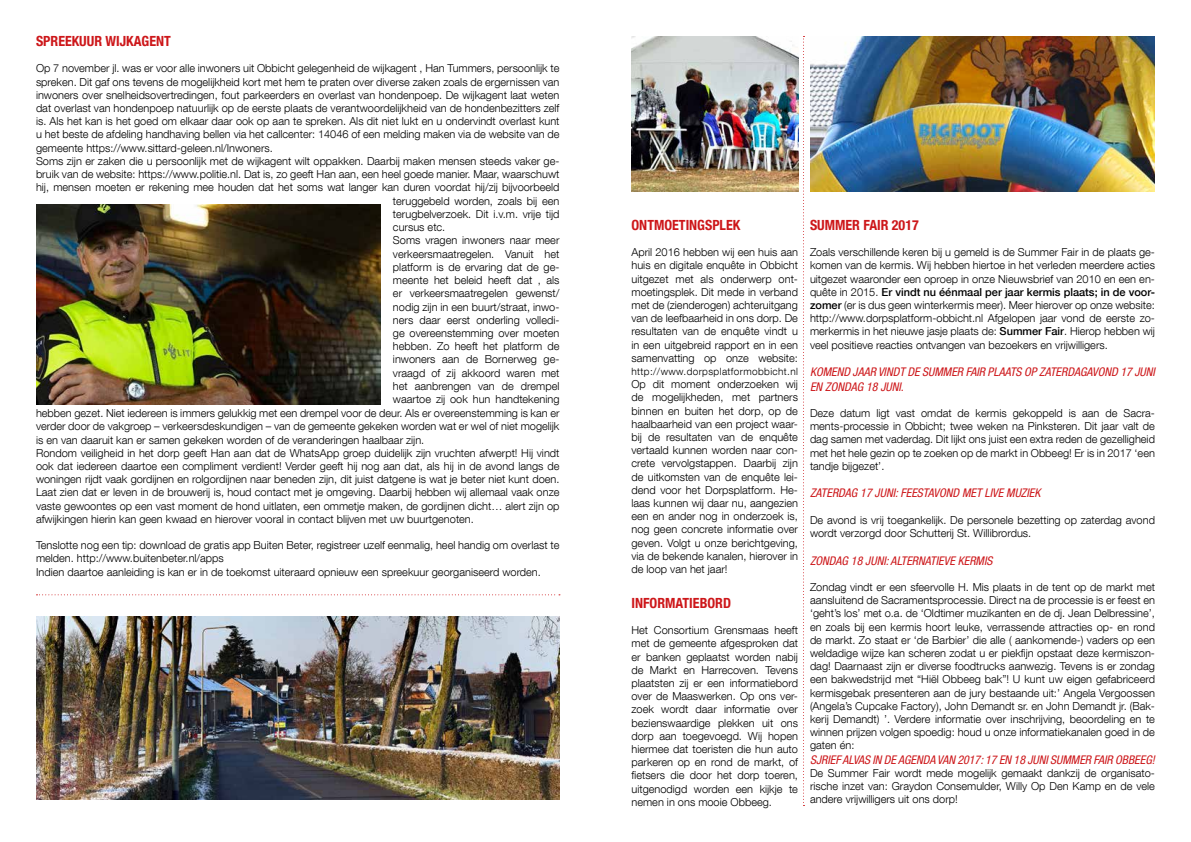
<style>
.page{position:relative;width:1191px;height:842px;background:#fff}
.page>*{position:absolute;margin:0;border:0;box-sizing:border-box;transform-origin:0 0}
.t1{font:700 condensed 14px "Helvetica Neue LT Com";color:#cd171a}
.t2{font:italic condensed 12px/14.4px "Helvetica Neue LT Com";color:#cd171a}
.t3{font:300 11px/13.2px "Helvetica Neue LT Com";color:#000;text-align:justify}
.t4{font:300 10px "Helvetica Neue LT Com";letter-spacing:.04em;color:#000}
.s1{font-weight:500}
</style>
<div class="page">
<img style="left:36px;top:204px;width:345px;height:201px">
<img style="left:36px;top:617px;width:523px;height:182px">
<svg style="left:36px;top:594px;width:524px;height:1px"></svg>
<img style="left:810px;top:36px;width:345px;height:155px">
<img style="left:631px;top:36px;width:167px;height:155px">
<svg style="left:803px;top:36px;width:1px;height:770px"></svg>
<p class="t1" style="left:36px;top:33px;width:136px">SPREEKUUR WIJKAGENT</p>
<p class="t3" style="left:36px;top:62px;width:525px">Op 7 november jl. was er voor alle inwoners uit Obbicht gelegenheid de wijkagent , Han Tummers, persoonlijk te</p>
<p class="t3" style="left:36px;top:75px;width:525px">spreken. Dit gaf ons tevens de mogelijkheid kort met hem te praten over diverse zaken zoals de ergernissen van</p>
<p class="t3" style="left:36px;top:88px;width:525px">inwoners over snelheidsovertredingen, fout parkeerders en overlast van hondenpoep. De wijkagent laat weten</p>
<p class="t3" style="left:36px;top:101px;width:525px">dat overlast van hondenpoep natuurlijk op de eerste plaats de verantwoordelijkheid van de hondenbezitters zelf</p>
<p class="t3" style="left:36px;top:114px;width:525px">is. Als het kan is het goed om elkaar daar ook op aan te spreken. Als dit niet lukt en u ondervindt overlast kunt</p>
<p class="t3" style="left:36px;top:128px;width:525px">u het beste de afdeling handhaving bellen via het callcenter: 14046 of een melding maken via de website van de</p>
<p class="t3" style="left:36px;top:141px;width:238px">gemeente https://www.sittard-geleen.nl/Inwoners.</p>
<p class="t3" style="left:36px;top:154px;width:525px">Soms zijn er zaken die u persoonlijk met de wijkagent wilt oppakken. Daarbij maken mensen steeds vaker ge-</p>
<p class="t3" style="left:36px;top:167px;width:525px">bruik van de website: https://www.politie.nl. Dat is, zo geeft Han aan, een heel goede manier. Maar, waarschuwt</p>
<p class="t3" style="left:36px;top:180px;width:525px">hij, mensen moeten er rekening mee houden dat het soms wat langer kan duren voordat hij/zij bijvoorbeeld</p>
<p class="t3" style="left:393px;top:194px;width:168px">teruggebeld worden, zoals bij een</p>
<p class="t3" style="left:393px;top:207px;width:168px">terugbelverzoek. Dit i.v.m. vrije tijd</p>
<p class="t3" style="left:393px;top:221px;width:54px">cursus etc.</p>
<p class="t3" style="left:393px;top:234px;width:168px">Soms vragen inwoners naar meer</p>
<p class="t3" style="left:393px;top:247px;width:168px">verkeersmaatregelen. Vanuit het</p>
<p class="t3" style="left:393px;top:260px;width:168px">platform is de ervaring dat de ge-</p>
<p class="t3" style="left:393px;top:273px;width:168px">meente het beleid heeft dat , als</p>
<p class="t3" style="left:393px;top:287px;width:168px">er verkeersmaatregelen gewenst/</p>
<p class="t3" style="left:393px;top:300px;width:168px">nodig zijn in een buurt/straat, inwo-</p>
<p class="t3" style="left:393px;top:313px;width:168px">ners daar eerst onderling volledi-</p>
<p class="t3" style="left:393px;top:326px;width:168px">ge overeenstemming over moeten</p>
<p class="t3" style="left:393px;top:339px;width:168px">hebben. Zo heeft het platform de</p>
<p class="t3" style="left:393px;top:353px;width:168px">inwoners aan de Bornerweg ge-</p>
<p class="t3" style="left:393px;top:366px;width:168px">vraagd of zij akkoord waren met</p>
<p class="t3" style="left:393px;top:379px;width:168px">het aanbrengen van de drempel</p>
<p class="t3" style="left:393px;top:392px;width:168px">waartoe zij ook hun handtekening</p>
<p class="t3" style="left:36px;top:406px;width:525px;text-align:left">hebben gezet. Niet iedereen is immers gelukkig met een drempel voor de deur. Als er overeenstemming is kan er verder door de vakgroep – verkeersdeskundigen – van de gemeente gekeken worden wat er wel of niet mogelijk is en van daaruit kan er samen gekeken worden of de veranderingen haalbaar zijn.<br>Rondom veiligheid in het dorp geeft Han aan dat de WhatsApp groep duidelijk zijn vruchten afwerpt! Hij vindt ook dat iedereen daartoe een compliment verdient! Verder geeft hij nog aan dat, als hij in de avond langs de woningen rijdt vaak gordijnen en rolgordijnen naar beneden zijn, dit juist datgene is wat je beter niet kunt doen.<br>Laat zien dat er leven in de brouwerij is, houd contact met je omgeving. Daarbij hebben wij allemaal vaak onze vaste gewoontes op een vast moment de hond uitlaten, een ommetje maken, de gordijnen dicht… alert zijn op afwijkingen hierin kan geen kwaad en hierover vooral in contact blijven met uw buurtgenoten.</p>
<p class="t3" style="left:36px;top:538px;width:525px;text-align:left">Tenslotte nog een tip: download de gratis app Buiten Beter, registreer uzelf eenmalig, heel handig om overlast te melden. http://www.buitenbeter.nl/apps<br>Indien daartoe aanleiding is kan er in de toekomst uiteraard opnieuw een spreekuur georganiseerd worden.</p>
<p class="t1" style="left:631px;top:216px;width:110px">ONTMOETINGSPLEK</p>
<p class="t3" style="left:631px;top:245px;width:168px">April 2016 hebben wij een huis aan huis en digitale enquête in Obbicht uitgezet met als onderwerp ont&shy;moetingsplek. Dit mede in verband met de (zienderogen) achteruitgang van de leefbaarheid in ons dorp. De resultaten van de enquête vindt u in een uitgebreid rapport en in een samenvatting op onze website:</p>
<p class="t4" style="left:631px;top:365px;width:168px">http://www.dorpsplatformobbicht.nl</p>
<p class="t3" style="left:631px;top:377px;width:168px">Op dit moment onderzoeken wij de mogelijkheden, met partners binnen en buiten het dorp, op de haalbaarheid van een project waar&shy;bij de resultaten van de enquête vertaald kunnen worden naar con&shy;crete vervolgstappen. Daarbij zijn de uitkomsten van de enquête lei&shy;dend voor het Dorpsplatform. He&shy;laas kunnen wij daar nu, aangezien een en ander nog in onderzoek is, nog geen concrete informatie over geven. Volgt u onze berichtgeving, via de bekende kanalen, hierover in de loop van het jaar!</p>
<p class="t1" style="left:631px;top:594px;width:101px">INFORMATIEBORD</p>
<p class="t3" style="left:631px;top:623px;width:168px">Het Consortium Grensmaas heeft met de gemeente afgesproken dat er banken geplaatst worden nabij de Markt en Harrecoven. Tevens plaatsten zij er een informatiebord over de Maaswerken. Op ons ver&shy;zoek wordt daar informatie over bezienswaardige plekken uit ons dorp aan toegevoegd. Wij hopen hiermee dat toeristen die hun auto parkeren op en rond de markt, of fietsers die door het dorp toeren, uitgenodigd worden een kijkje te nemen in ons mooie Obbeeg.</p>
<p class="t1" style="left:810px;top:216px;width:110px">SUMMER FAIR 2017</p>
<p class="t3" style="left:810px;top:245px;width:346px">Zoals verschillende keren bij u gemeld is de Summer Fair in de plaats ge&shy;komen van de kermis. Wij hebben hiertoe in het verleden meerdere acties uitgezet waaronder een oproep in onze Nieuwsbrief van 2010 en een en&shy;quête in 2015. <span class="s1">Er vindt nu éénmaal per jaar kermis plaats; in de voor&shy;zomer</span> (er is dus geen winterkermis meer). Meer hierover op onze website: http://www.dorpsplatform-obbicht.nl Afgelopen jaar vond de eerste zo&shy;merkermis in het nieuwe jasje plaats de: <span class="s1">Summer Fair</span>. Hierop hebben wij veel positieve reacties ontvangen van bezoekers en vrijwilligers.</p>
<p class="t2" style="left:810px;top:365px;width:346px">KOMEND JAAR VINDT DE SUMMER FAIR PLAATS OP ZATERDAGAVOND 17 JUNI<br>EN ZONDAG 18 JUNI.</p>
<p class="t3" style="left:810px;top:406px;width:346px">Deze datum ligt vast omdat de kermis gekoppeld is aan de Sacra&shy;ments-processie in Obbicht; twee weken na Pinksteren. Dit jaar valt de dag samen met vaderdag. Dit lijkt ons juist een extra reden de gezelligheid met het hele gezin op te zoeken op de markt in Obbeeg! Er is in 2017 ‘een tandje bijgezet’.</p>
<p class="t2" style="left:810px;top:486px;width:232px">ZATERDAG 17 JUNI: FEESTAVOND MET LIVE MUZIEK</p>
<p class="t3" style="left:810px;top:513px;width:346px">De avond is vrij toegankelijk. De personele bezetting op zaterdag avond wordt verzorgd door Schutterij St. Willibrordus.</p>
<p class="t2" style="left:810px;top:553px;width:184px">ZONDAG 18 JUNI: ALTERNATIEVE KERMIS</p>
<p class="t3" style="left:810px;top:580px;width:346px">Zondag vindt er een sfeervolle H. Mis plaats in de tent op de markt met aansluitend de Sacramentsprocessie. Direct na de processie is er feest en ‘geht’s los’ met o.a. de ‘Oldtimer muzikanten en de dj. Jean Delbressine’, en zoals bij een kermis hoort leuke, verrassende attracties op- en rond de markt. Zo staat er ‘de Barbier’ die alle ( aankomende-) vaders op een weldadige wijze kan scheren zodat u er piekfijn opstaat deze kermiszon&shy;dag! Daarnaast zijn er diverse foodtrucks aanwezig. Tevens is er zondag een bakwedstrijd met “Hiël Obbeeg bak”! U kunt uw eigen gefabriceerd kermisgebak presenteren aan de jury bestaande uit:’ Angela Vergoossen (Angela’s Cupcake Factory), John Demandt sr. en John Demandt jr. (Bak&shy;kerij Demandt) ’. Verdere informatie over inschrijving, beoordeling en te winnen prijzen volgen spoedig: houd u onze informatiekanalen goed in de gaten én:</p>
<p class="t2" style="left:810px;top:752px;width:346px">SJRIEF ALVAS IN DE AGENDA VAN 2017: 17 EN 18 JUNI SUMMER FAIR OBBEEG!</p>
<p class="t3" style="left:810px;top:766px;width:346px">De Summer Fair wordt mede mogelijk gemaakt dankzij de organisato&shy;rische inzet van: Graydon Consemulder, Willy Op Den Kamp en de vele andere vrijwilligers uit ons dorp!</p>
</div>
